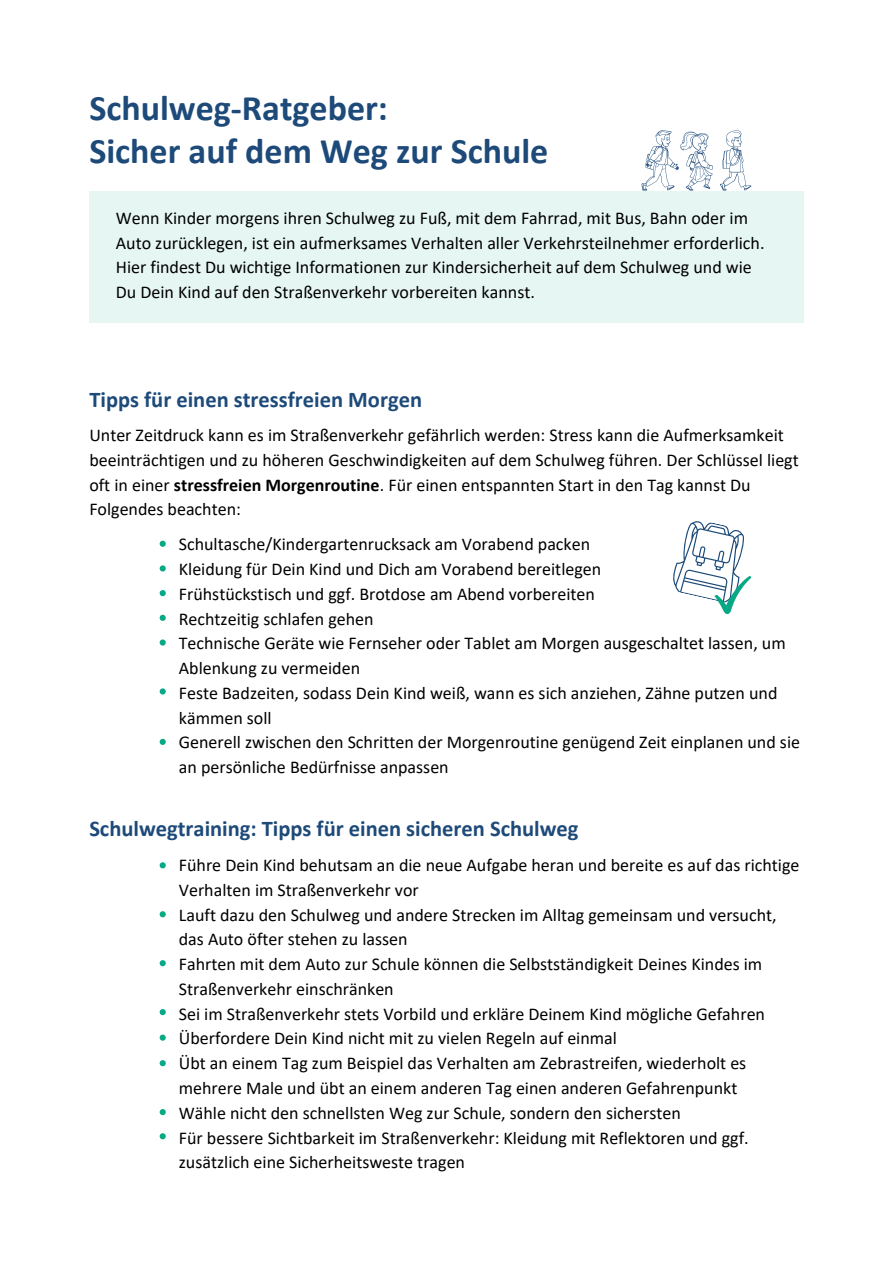
<style>
.page{position:relative;width:893px;height:1264px;background:#fff}
.page>*{position:absolute;margin:0;border:0;box-sizing:border-box;transform-origin:0 0}
.t1{font:700 36px/42.8px "Calibri";color:#1d4a79}
.t2{font:700 22.5px "Calibri";color:#1d4a79}
.t3{font:18px/24.8px "Calibri";color:#000}
.s1{font-weight:700}
</style>
<div class="page">
<svg style="left:720px;top:130px;width:31px;height:60px"></svg>
<svg style="left:641px;top:130px;width:72px;height:60px"></svg>
<div style="left:89px;top:191px;width:715px;height:131px;background:#e6f6f3"></div>
<svg style="left:673px;top:521px;width:78px;height:93px"></svg>
<div style="left:160px;top:540px;width:6px;height:7px;background:#07a885;border-radius:50%"></div>
<svg style="left:160px;top:565px;width:6px;height:6px"></svg>
<svg style="left:160px;top:590px;width:6px;height:6px"></svg>
<div style="left:160px;top:614px;width:6px;height:7px;background:#07a885;border-radius:50%"></div>
<svg style="left:160px;top:639px;width:6px;height:6px"></svg>
<svg style="left:160px;top:688px;width:6px;height:6px"></svg>
<div style="left:160px;top:738px;width:6px;height:7px;background:#07a885;border-radius:50%"></div>
<svg style="left:160px;top:862px;width:6px;height:6px"></svg>
<svg style="left:160px;top:911px;width:6px;height:6px"></svg>
<svg style="left:160px;top:960px;width:6px;height:6px"></svg>
<svg style="left:160px;top:1009px;width:6px;height:6px"></svg>
<svg style="left:160px;top:1034px;width:6px;height:6px"></svg>
<svg style="left:160px;top:1060px;width:6px;height:6px"></svg>
<svg style="left:160px;top:1108px;width:6px;height:7px"></svg>
<svg style="left:160px;top:1133px;width:6px;height:6px"></svg>
<p class="t1" style="left:89px;top:89px;width:460px">Schulweg-Ratgeber:<br>Sicher auf dem Weg zur Schule</p>
<p class="t3" style="left:116px;top:207px;width:650px">Wenn Kinder morgens ihren Schulweg zu Fuß, mit dem Fahrrad, mit Bus, Bahn oder im Auto zurücklegen, ist ein aufmerksames Verhalten aller Verkehrsteilnehmer erforderlich.<br>Hier findest Du wichtige Informationen zur Kindersicherheit auf dem Schulweg und wie Du Dein Kind auf den Straßenverkehr vorbereiten kannst.</p>
<h1 class="t2" style="left:89px;top:389px;width:334px">Tipps für einen stressfreien Morgen</h1>
<p class="t3" style="left:89px;top:424px;width:710px">Unter Zeitdruck kann es im Straßenverkehr gefährlich werden: Stress kann die Aufmerksamkeit beeinträchtigen und zu höheren Geschwindigkeiten auf dem Schulweg führen. Der Schlüssel liegt oft in einer <span class="s1">stressfreien Morgenroutine</span>. Für einen entspannten Start in den Tag kannst Du Folgendes beachten:</p>
<p class="t3" style="left:179px;top:533px;width:413px">Schultasche/Kindergartenrucksack am Vorabend packen</p>
<h2 class="t3" style="left:179px;top:558px;width:424px">Kleidung für Dein Kind und Dich am Vorabend bereitlegen</h2>
<p class="t3" style="left:179px;top:583px;width:417px">Frühstückstisch und ggf. Brotdose am Abend vorbereiten</p>
<p class="t3" style="left:179px;top:607px;width:196px">Rechtzeitig schlafen gehen</p>
<p class="t3" style="left:179px;top:632px;width:608px">Technische Geräte wie Fernseher oder Tablet am Morgen ausgeschaltet lassen, um<br>Ablenkung zu vermeiden</p>
<p class="t3" style="left:179px;top:682px;width:600px">Feste Badzeiten, sodass Dein Kind weiß, wann es sich anziehen, Zähne putzen und kämmen soll</p>
<p class="t3" style="left:179px;top:731px;width:622px">Generell zwischen den Schritten der Morgenroutine genügend Zeit einplanen und sie an persönliche Bedürfnisse anpassen</p>
<p class="t2" style="left:89px;top:819px;width:490px">Schulwegtraining: Tipps für einen sicheren Schulweg</p>
<p class="t3" style="left:179px;top:854px;width:622px">Führe Dein Kind behutsam an die neue Aufgabe heran und bereite es auf das richtige<br>Verhalten im Straßenverkehr vor</p>
<p class="t3" style="left:179px;top:903px;width:599px">Lauft dazu den Schulweg und andere Strecken im Alltag gemeinsam und versucht, das Auto öfter stehen zu lassen</p>
<h2 class="t3" style="left:179px;top:953px;width:585px">Fahrten mit dem Auto zur Schule können die Selbstständigkeit Deines Kindes im<br>Straßenverkehr einschränken</h2>
<p class="t3" style="left:179px;top:1002px;width:587px">Sei im Straßenverkehr stets Vorbild und erkläre Deinem Kind mögliche Gefahren</p>
<p class="t3" style="left:179px;top:1027px;width:439px">Überfordere Dein Kind nicht mit zu vielen Regeln auf einmal</p>
<p class="t3" style="left:179px;top:1052px;width:569px">Übt an einem Tag zum Beispiel das Verhalten am Zebrastreifen, wiederholt es mehrere Male und übt an einem anderen Tag einen anderen Gefahrenpunkt</p>
<p class="t3" style="left:179px;top:1101px;width:503px">Wähle nicht den schnellsten Weg zur Schule, sondern den sichersten</p>
<p class="t3" style="left:179px;top:1126px;width:571px">Für bessere Sichtbarkeit im Straßenverkehr: Kleidung mit Reflektoren und ggf. zusätzlich eine Sicherheitsweste tragen</p>
</div>
